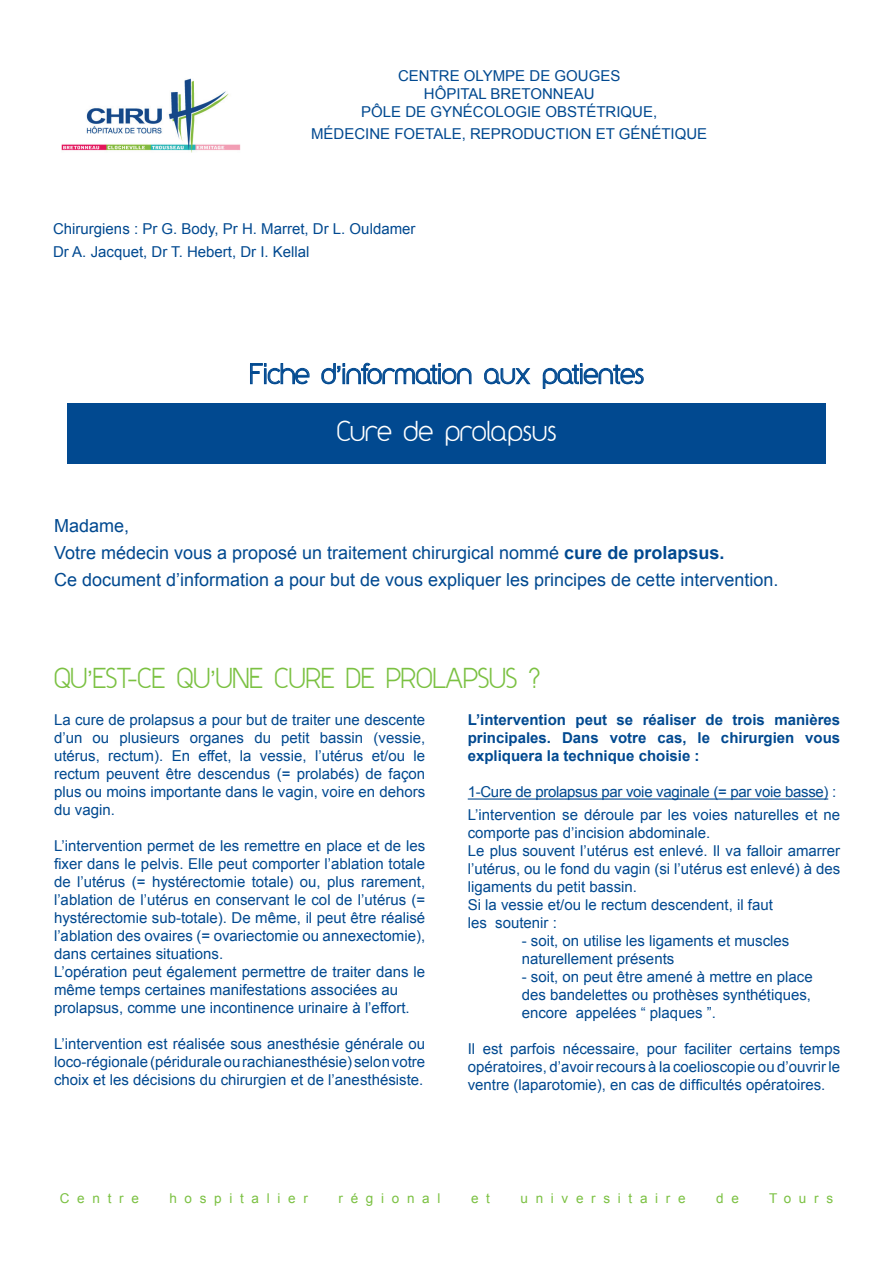
<style>
.page{position:relative;width:893px;height:1263px;background:#fff}
.page>*{position:absolute;margin:0;border:0;box-sizing:border-box;transform-origin:0 0}
.t1{font:24px "Y2 K Neophyte";color:#7bc142}
.t2{font:24px "Y2 K Neophyte";color:#014990}
.t3{font:24px "Y2 K Neophyte";color:#fff}
.t4{font:18px/27px "Arial";color:#014990}
.t5{font:15px/18px "Arial";color:#014990}
.t6{font:700 15px/18px "Arial";color:#014990;text-align:justify}
.t7{font:13.5px "Arial";letter-spacing:.57em;color:#7bc142}
.s1{font-family:"Arial"}
.s2{font-weight:700}
</style>
<div class="page">
<div style="left:68px;top:403px;width:758px;height:61px;background:#014990"></div>
<svg style="left:250px;top:363px;width:60px;height:21px"></svg>
<svg style="left:321px;top:362px;width:151px;height:22px"></svg>
<svg style="left:484px;top:368px;width:47px;height:16px"></svg>
<svg style="left:542px;top:363px;width:102px;height:26px"></svg>
<hr style="left:468px;top:798px;width:360px;height:1px;background:#014990">
<img style="left:61px;top:79px;width:180px;height:74px">
<p class="t5" style="left:361px;top:67px;width:297px;text-align:center">CENTRE OLYMPE DE GOUGES<br>HÔPITAL BRETONNEAU<br>PÔLE DE GYNÉCOLOGIE OBSTÉTRIQUE,</p>
<p class="t5" style="left:311px;top:125px;width:398px">MÉDECINE FOETALE, REPRODUCTION ET GÉNÉTIQUE</p>
<p class="t5" style="left:53px;top:218px;width:364px;line-height:22.5px">Chirurgiens : Pr G. Body, Pr H. Marret, Dr L. Ouldamer<br>Dr A. Jacquet, Dr T. Hebert, Dr I. Kellal</p>
<h1 class="t2" style="left:249px;top:357px;width:396px">Fiche d<span class="s1">’</span>information aux patientes</h1>
<h1 class="t3" style="left:337px;top:415px;width:221px">Cure de prolapsus</h1>
<p class="t4" style="left:54px;top:512px;width:726px">Madame,<br>Votre médecin vous a proposé un traitement chirurgical nommé <span class="s2">cure de prolapsus.<br></span>Ce document d’information a pour but de vous expliquer les principes de cette intervention.</p>
<h1 class="t1" style="left:54px;top:661px;width:487px">QU<span class="s1">’</span>EST-CE QU<span class="s1">’</span>UNE CURE DE PROLAPSUS ?</h1>
<p class="t5" style="left:54px;top:711px;width:373px;text-align:justify">La cure de prolapsus a pour but de traiter une descente d’un ou plusieurs organes du petit bassin (vessie, utérus, rectum). En effet, la vessie, l’utérus et/ou le rectum peuvent être descendus (= prolabés) de façon plus ou moins importante dans le vagin, voire en dehors du vagin.</p>
<p class="t5" style="left:54px;top:837px;width:373px">L’intervention permet de les remettre en place et de les fixer dans le pelvis. Elle peut comporter l’ablation totale de l’utérus (= hystérectomie totale) ou, plus rarement, l’ablation de l’utérus en conservant le col de l’utérus (= hystérectomie sub-totale). De même, il peut être réalisé l’ablation des ovaires (= ovariectomie ou annexectomie), dans certaines situations.<br>L’opération peut également permettre de traiter dans le même temps certaines manifestations associées au prolapsus, comme une incontinence urinaire à l’effort.</p>
<p class="t5" style="left:54px;top:1035px;width:373px;text-align:justify">L’intervention est réalisée sous anesthésie générale ou loco-régionale (péridurale ou rachianesthésie) selon votre choix et les décisions du chirurgien et de l’anesthésiste.</p>
<p class="t6" style="left:468px;top:712px;width:374px">L’intervention peut se réaliser de trois manières principales. Dans votre cas, le chirurgien vous expliquera la technique choisie :</p>
<p class="t5" style="left:468px;top:781px;width:374px;line-height:22.5px">1-Cure de prolapsus par voie vaginale (= par voie basse) :<br>L’intervention se déroule par les voies naturelles et ne</p>
<p class="t5" style="left:468px;top:824px;width:374px">comporte pas d’incision abdominale.<br>Le plus souvent l’utérus est enlevé. Il va falloir amarrer l’utérus, ou le fond du vagin (si l’utérus est enlevé) à des ligaments du petit bassin.<br>Si la vessie et/ou le rectum descendent, il faut<br>les soutenir :</p>
<p class="t5" style="left:522px;top:932px;width:269px">- soit, on utilise les ligaments et muscles naturellement présents</p>
<p class="t5" style="left:522px;top:968px;width:292px;text-align:justify">- soit, on peut être amené à mettre en place des bandelettes ou prothèses synthétiques, encore appelées “ plaques ”.</p>
<p class="t5" style="left:468px;top:1040px;width:374px;text-align:justify">Il est parfois nécessaire, pour faciliter certains temps opératoires, d’avoir recours à la coelioscopie ou d’ouvrir le ventre (laparotomie), en cas de difficultés opératoires.</p>
<p class="t7" style="left:60px;top:1189px;width:80px">Centre</p>
<p class="t7" style="left:169px;top:1189px;width:140px">hospitalier</p>
<p class="t7" style="left:338px;top:1189px;width:103px">régional</p>
<p class="t7" style="left:471px;top:1189px;width:20px">e t</p>
<p class="t7" style="left:521px;top:1189px;width:167px">universitaire</p>
<p class="t7" style="left:716px;top:1189px;width:24px">d e</p>
<p class="t7" style="left:769px;top:1189px;width:65px">Tours</p>
</div>
